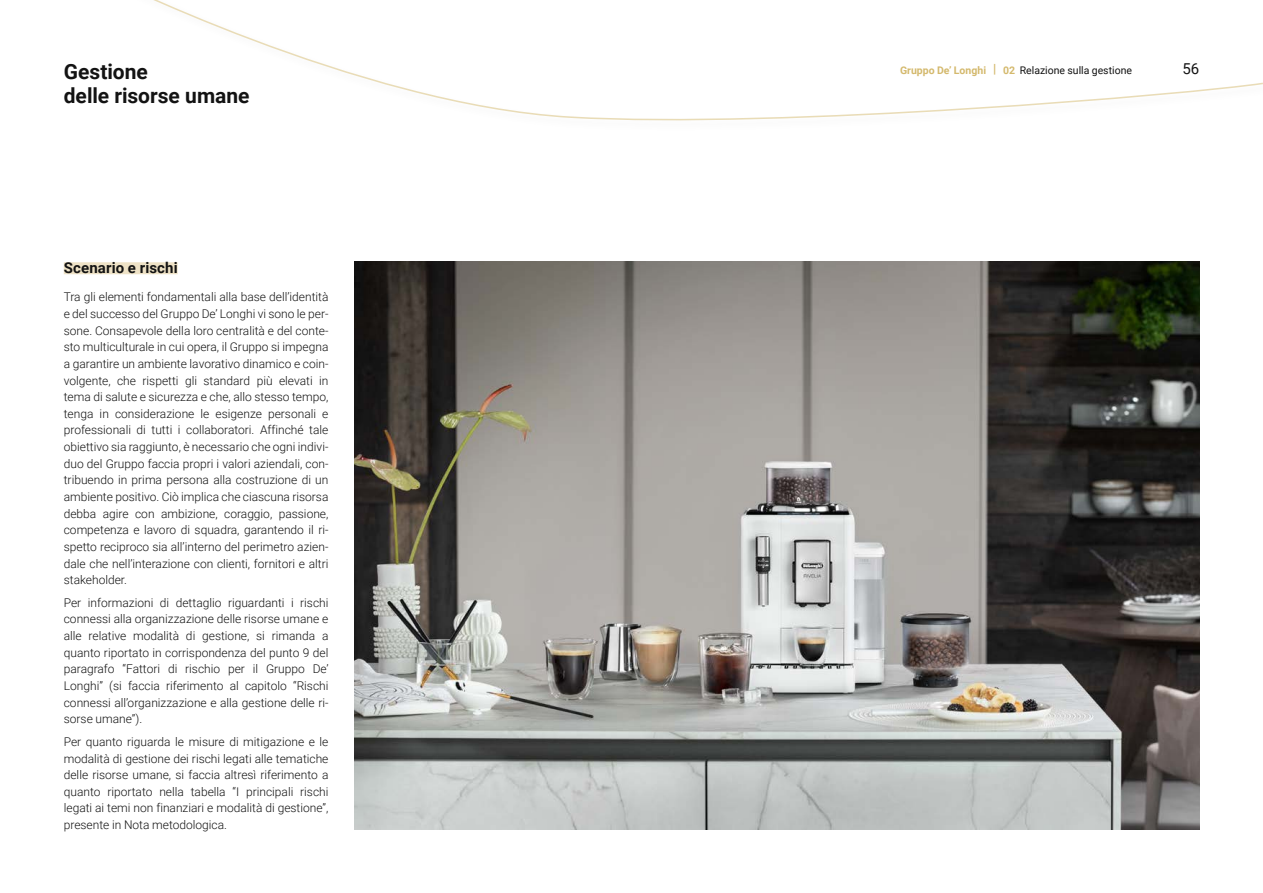
<style>
.page{position:relative;width:1263px;height:893px;background:#fff}
.page>*{position:absolute;margin:0;border:0;box-sizing:border-box;transform-origin:0 0}
.t1{font:700 21px "Roboto";color:#131313}
.t2{font:700 15px "Roboto";letter-spacing:.005em;color:#131313}
.t3{font:15px "Roboto";color:#131313}
.t4{font:300 12px/16.6px "Roboto";color:#131313;text-align:justify}
.t5{font:10.5px "Roboto";color:#131313}
.s1{font-weight:700;color:#d4b96d}
.s2{font-weight:700;font-size:12.6px;color:#d4b96d}
</style>
<div class="page">
<svg style="left:153px;top:0;width:1110px;height:121px"></svg>
<div style="left:64px;top:262px;width:114px;height:12px;background:#eee2c6"></div>
<img style="left:354px;top:261px;width:845px;height:568px">
<h1 class="t1" style="left:64px;top:57px;width:86px">Gestione</h1>
<p class="t5" style="left:900px;top:63px;width:233px"><span class="s1">Gruppo De’ Longhi</span> <span class="s2">|</span> <span class="s1">02</span> Relazione sulla gestione</p>
<p class="t3" style="left:1182px;top:59px;width:18px">56</p>
<h1 class="t1" style="left:64px;top:81px;width:187px">delle risorse umane</h1>
<p class="t2" style="left:64px;top:257px;width:115px">Scenario e rischi</p>
<p class="t4" style="left:64px;top:288px;width:266px">Tra gli elementi fondamentali alla base dell’identità e del successo del Gruppo De’ Longhi vi sono le per&shy;sone. Consapevole della loro centralità e del conte&shy;sto multiculturale in cui opera, il Gruppo si impegna a garantire un ambiente lavorativo dinamico e coin&shy;volgente, che rispetti gli standard più elevati in tema di salute e sicurezza e che, allo stesso tempo, tenga in considerazione le esigenze personali e professionali di tutti i collaboratori. Affinché tale obiettivo sia raggiunto, è necessario che ogni indivi&shy;duo del Gruppo faccia propri i valori aziendali, con&shy;tribuendo in prima persona alla costruzione di un ambiente positivo. Ciò implica che ciascuna risorsa debba agire con ambizione, coraggio, passione, competenza e lavoro di squadra, garantendo il ri&shy;spetto reciproco sia all’interno del perimetro azien&shy;dale che nell’interazione con clienti, fornitori e altri stakeholder.</p>
<p class="t4" style="left:64px;top:594px;width:266px">Per informazioni di dettaglio riguardanti i rischi connessi alla organizzazione delle risorse umane e alle relative modalità di gestione, si rimanda a quanto riportato in corrispondenza del punto 9 del paragrafo “Fattori di rischio per il Gruppo De’ Longhi” (si faccia riferimento al capitolo “Rischi connessi all’organizzazione e alla gestione delle ri&shy;sorse umane”).</p>
<p class="t4" style="left:64px;top:733px;width:266px">Per quanto riguarda le misure di mitigazione e le modalità di gestione dei rischi legati alle tematiche delle risorse umane, si faccia altresì riferimento a quanto riportato nella tabella “I principali rischi legati ai temi non finanziari e modalità di gestione”, presente in Nota metodologica.</p>
</div>
